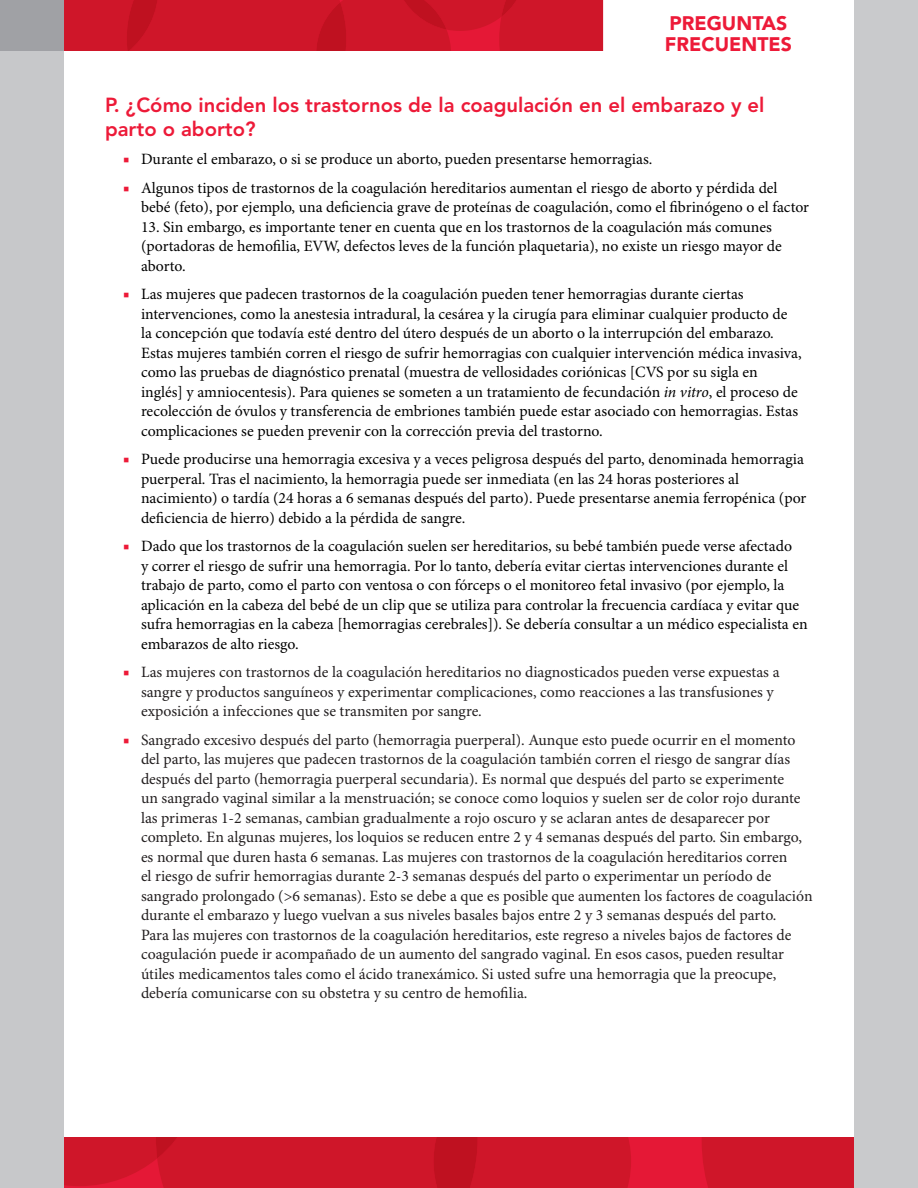
<style>
.page{position:relative;width:918px;height:1188px;background:#fff}
.page>*{position:absolute;margin:0;border:0;box-sizing:border-box;transform-origin:0 0}
.L2{font:800 20.25px/24px "Avenir LT Std";color:#ed1a38}
.t1{font:900 19.5px/20.4px "Avenir LT Std";color:#ed1a38}
.t2{font:15.75px/19.5px "Minion Pro";color:#000}
.t3{font:15.75px/19.5px "Minion Pro";color:#231f20}
.s1{color:#ed1a38}
.s2{font-style:italic}
</style>
<div class="page">
<div style="left:0;top:51px;width:64px;height:1137px;background:#c7c8ca"></div>
<div style="left:854px;top:0;width:64px;height:1188px;background:#c9cacc"></div>
<div style="left:64px;top:1137px;width:790px;height:51px;background:#e51836"></div>
<svg style="left:64px;top:1137px;width:567px;height:51px;background:#ce1528"></svg>
<div style="left:702px;top:1137px;width:152px;height:51px;background:#cf1629"></div>
<div style="left:0;top:0;width:64px;height:51px;background:#a0a1a5"></div>
<svg style="left:64px;top:0;width:539px;height:51px;background:#ce1528"></svg>
<p class="t1" style="left:665px;top:13px;width:129px">PREGUNTAS<br>FRECUENTES</p>
<p class="L2" style="left:105px;top:93px;width:661px">P. ¿Cómo inciden los trastornos de la coagulación en el embarazo y el parto o aborto?</p>
<p class="t2" style="left:123px;top:150px;width:531px"><span class="s1">■</span> Durante el embarazo, o si se produce un aborto, pueden presentarse hemorragias.</p>
<p class="t2" style="left:141px;top:179px;width:670px;text-indent:-18px"><span class="s1">■</span> Algunos tipos de trastornos de la coagulación hereditarios aumentan el riesgo de aborto y pérdida del bebé (feto), por ejemplo, una deficiencia grave de proteínas de coagulación, como el fibrinógeno o el factor</p>
<p class="t2" style="left:141px;top:218px;width:642px">13. Sin embargo, es importante tener en cuenta que en los trastornos de la coagulación más comunes (portadoras de hemofilia, EVW, defectos leves de la función plaquetaria), no existe un riesgo mayor de aborto.</p>
<p class="t2" style="left:141px;top:285px;width:662px;text-indent:-18px"><span class="s1">■</span> Las mujeres que padecen trastornos de la coagulación pueden tener hemorragias durante ciertas intervenciones, como la anestesia intradural, la cesárea y la cirugía para eliminar cualquier producto de la concepción que todavía esté dentro del útero después de un aborto o la interrupción del embarazo.<br>Estas mujeres también corren el riesgo de sufrir hemorragias con cualquier intervención médica invasiva, como las pruebas de diagnóstico prenatal (muestra de vellosidades coriónicas [CVS por su sigla en inglés] y amniocentesis). Para quienes se someten a un tratamiento de fecundación <span class="s2">in vitro</span>, el proceso de recolección de óvulos y transferencia de embriones también puede estar asociado con hemorragias. Estas complicaciones se pueden prevenir con la corrección previa del trastorno.</p>
<p class="t2" style="left:141px;top:450px;width:667px;text-indent:-18px"><span class="s1">■</span> Puede producirse una hemorragia excesiva y a veces peligrosa después del parto, denominada hemorragia puerperal. Tras el nacimiento, la hemorragia puede ser inmediata (en las 24 horas posteriores al nacimiento) o tardía (24 horas a 6 semanas después del parto). Puede presentarse anemia ferropénica (por deficiencia de hierro) debido a la pérdida de sangre.</p>
<p class="t2" style="left:141px;top:537px;width:668px;text-indent:-18px"><span class="s1">■</span> Dado que los trastornos de la coagulación suelen ser hereditarios, su bebé también puede verse afectado<br>y correr el riesgo de sufrir una hemorragia. Por lo tanto, debería evitar ciertas intervenciones durante el trabajo de parto, como el parto con ventosa o con fórceps o el monitoreo fetal invasivo (por ejemplo, la aplicación en la cabeza del bebé de un clip que se utiliza para controlar la frecuencia cardíaca y evitar que sufra hemorragias en la cabeza [hemorragias cerebrales]). Se debería consultar a un médico especialista en embarazos de alto riesgo.</p>
<p class="t3" style="left:141px;top:663px;width:640px;text-indent:-18px"><span class="s1">■</span> Las mujeres con trastornos de la coagulación hereditarios no diagnosticados pueden verse expuestas a sangre y productos sanguíneos y experimentar complicaciones, como reacciones a las transfusiones y exposición a infecciones que se transmiten por sangre.</p>
<p class="t3" style="left:141px;top:731px;width:673px;text-indent:-18px"><span class="s1">■</span> Sangrado excesivo después del parto (hemorragia puerperal). Aunque esto puede ocurrir en el momento del parto, las mujeres que padecen trastornos de la coagulación también corren el riesgo de sangrar días después del parto (hemorragia puerperal secundaria). Es normal que después del parto se experimente<br>un sangrado vaginal similar a la menstruación; se conoce como loquios y suelen ser de color rojo durante las primeras 1-2 semanas, cambian gradualmente a rojo oscuro y se aclaran antes de desaparecer por completo. En algunas mujeres, los loquios se reducen entre 2 y 4 semanas después del parto. Sin embargo, es normal que duren hasta 6 semanas. Las mujeres con trastornos de la coagulación hereditarios corren<br>el riesgo de sufrir hemorragias durante 2-3 semanas después del parto o experimentar un período de sangrado prolongado (&gt;6 semanas). Esto se debe a que es posible que aumenten los factores de coagulación durante el embarazo y luego vuelvan a sus niveles basales bajos entre 2 y 3 semanas después del parto.<br>Para las mujeres con trastornos de la coagulación hereditarios, este regreso a niveles bajos de factores de coagulación puede ir acompañado de un aumento del sangrado vaginal. En esos casos, pueden resultar útiles medicamentos tales como el ácido tranexámico. Si usted sufre una hemorragia que la preocupe, debería comunicarse con su obstetra y su centro de hemofilia.</p>
</div>
